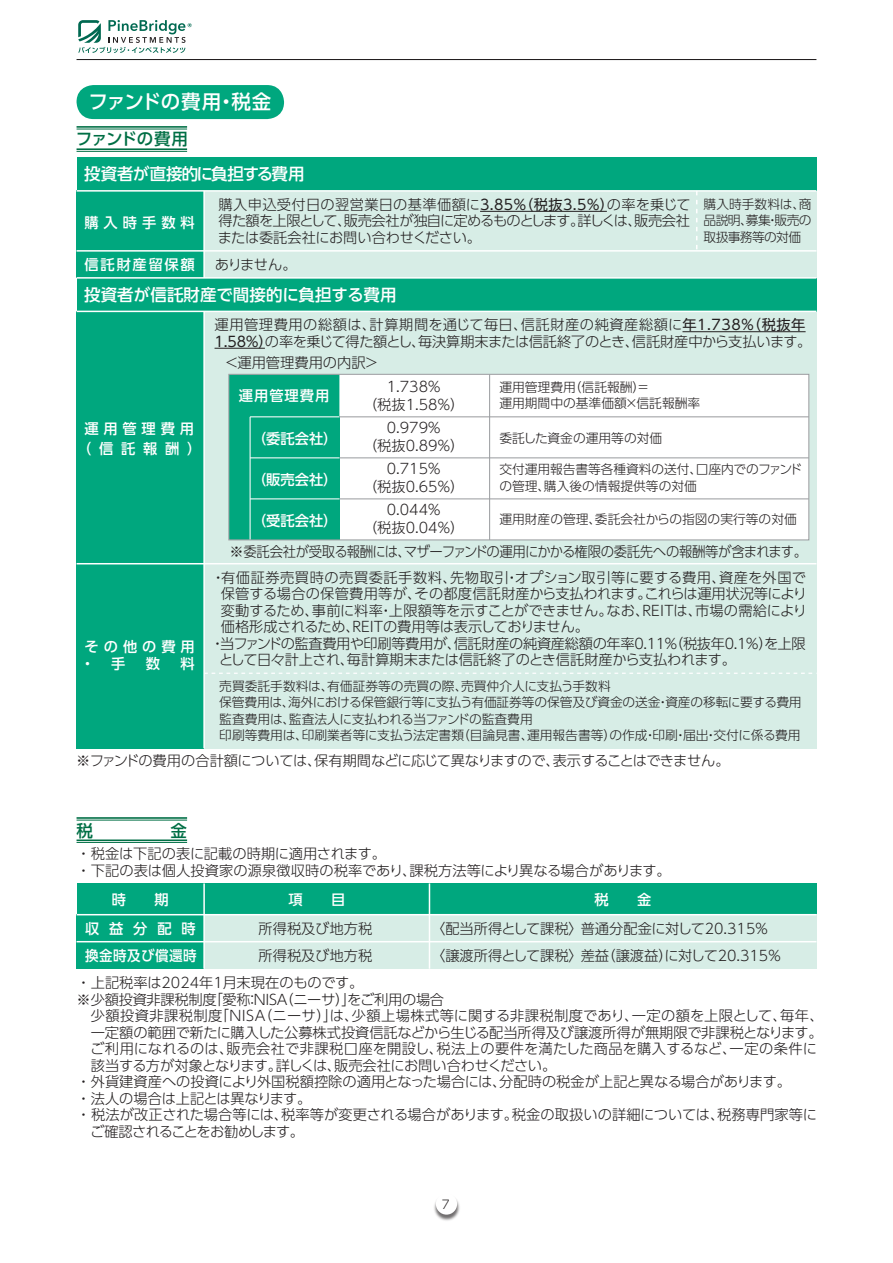
<style>
.page{position:relative;width:893px;height:1263px;background:#fff}
.page>*{position:absolute;margin:0;border:0;box-sizing:border-box;transform-origin:0 0}
.t1{font:500 19.5px "UD Shin Go Pro";letter-spacing:-.01em;color:#fff}
.t2{font:500 19.5px "UD Shin Go Pro";letter-spacing:.02em;color:#fff}
.t3{font:500 16.5px "UD Shin Go Pro";letter-spacing:-.005em;color:#fff}
.t4{font:500 16.5px "UD Shin Go Pro";letter-spacing:-.035em;color:#fff}
.t5{font:500 16.5px "UD Shin Go Pro";letter-spacing:-.045em;color:#006f45}
.t6{font:300 14.25px/16.5px "UD Shin Go Pro";letter-spacing:-.01em;color:#231f20;text-align:center}
.t7{font:300 14.25px "UD Shin Go Pro";letter-spacing:-.035em;color:#231f20}
.t8{font:500 14.25px/17.1px "UD Shin Go Pro";letter-spacing:.135em;color:#fff}
.t9{font:300 14.25px "UD Shin Go Pro";letter-spacing:.03em;color:#231f20}
.t10{font:300 14.25px "UD Shin Go Pro";letter-spacing:.02em;color:#231f20}
.t11{font:300 14.25px "UD Shin Go Pro";letter-spacing:.035em;color:#231f20}
.t12{font:300 14.25px "UD Shin Go Pro";letter-spacing:-.055em;color:#231f20}
.t13{font:500 14.25px/19.5px "UD Shin Go Pro";letter-spacing:.335em;color:#fff;text-align:center}
.t14{font:500 14.25px "UD Shin Go Pro";letter-spacing:.035em;color:#fff;scale:.95 1}
.t15{font:300 12.75px/16.5px "UD Shin Go Pro";color:#231f20}
.t16{font:300 12px "UD Shin Go Pro";color:#231f20}
.s1{font-weight:400}
</style>
<div class="page">
<hr style="left:77px;top:59px;width:739px;height:1px;background:#231f20">
<div style="left:204px;top:311px;width:612px;height:253px;background:#d7ede6"></div>
<div style="left:204px;top:191px;width:612px;height:60px;background:#d7ede6"></div>
<div style="left:204px;top:564px;width:612px;height:184px;background:#d7ede6"></div>
<div style="left:204px;top:251px;width:612px;height:27px;background:#d7ede6"></div>
<div style="left:77px;top:157px;width:739px;height:34px;background:#00a77e"></div>
<div style="left:77px;top:278px;width:739px;height:33px;background:#00a77e"></div>
<div style="left:77px;top:191px;width:127px;height:60px;background:#00a77e"></div>
<div style="left:77px;top:311px;width:127px;height:253px;background:#00a77e"></div>
<div style="left:77px;top:251px;width:127px;height:27px;background:#00a77e"></div>
<hr style="left:77px;top:148px;width:110px;height:2px;background:#006f45">
<hr style="left:77px;top:151px;width:110px;height:1px;background:#006f45">
<hr style="left:77px;top:126px;width:110px;height:2px;background:#006f45">
<hr style="left:77px;top:129px;width:110px;height:1px;background:#006f45">
<div style="left:77px;top:883px;width:739px;height:32px;background:#00a77e"></div>
<div style="left:204px;top:915px;width:612px;height:27px;background:#d7ede6"></div>
<div style="left:77px;top:942px;width:127px;height:27px;background:#00a77e"></div>
<div style="left:77px;top:915px;width:127px;height:27px;background:#00a77e"></div>
<div style="left:204px;top:942px;width:612px;height:27px;background:#d7ede6"></div>
<hr style="left:203px;top:883px;width:2px;height:86px;background:#fff">
<hr style="left:429px;top:883px;width:1px;height:86px;background:#fff">
<hr style="left:77px;top:839px;width:110px;height:2px;background:#006f45">
<hr style="left:77px;top:842px;width:110px;height:1px;background:#006f45">
<hr style="left:77px;top:817px;width:110px;height:2px;background:#006f45">
<hr style="left:77px;top:820px;width:110px;height:1px;background:#006f45">
<hr style="left:203px;top:191px;width:2px;height:87px;background:#fff">
<div style="left:77px;top:564px;width:127px;height:184px;background:#00a77e"></div>
<hr style="left:682px;top:331px;width:124px;height:1px;background:#231f20">
<hr style="left:215px;top:348px;width:50px;height:1px;background:#231f20">
<hr style="left:77px;top:190px;width:739px;height:2px;background:#fff">
<hr style="left:77px;top:277px;width:739px;height:2px;background:#fff">
<hr style="left:77px;top:311px;width:739px;height:1px;background:#fff">
<hr style="left:77px;top:914px;width:739px;height:1px;background:#fff">
<hr style="left:77px;top:941px;width:739px;height:1px;background:#fff">
<hr style="left:77px;top:250px;width:739px;height:2px;background:#fff">
<hr style="left:203px;top:311px;width:2px;height:437px;background:#fff">
<svg style="left:205px;top:673px;width:607px;height:1px"></svg>
<hr style="left:77px;top:563px;width:739px;height:1px;background:#fff">
<div style="left:229px;top:374px;width:580px;height:166px;background:#fff"></div>
<div style="left:230px;top:376px;width:109px;height:162px;background:#00a77e"></div>
<div style="left:250px;top:417px;width:89px;height:41px;background:#00a77e"></div>
<div style="left:250px;top:458px;width:89px;height:41px;background:#00a77e"></div>
<div style="left:250px;top:499px;width:89px;height:41px;background:#00a77e"></div>
<hr style="left:339px;top:416px;width:470px;height:1px;background:#9d9fa2">
<hr style="left:339px;top:457px;width:470px;height:1px;background:#9d9fa2">
<hr style="left:339px;top:498px;width:470px;height:1px;background:#9d9fa2">
<hr style="left:489px;top:374px;width:1px;height:166px;background:#9d9fa2">
<hr style="left:250px;top:416px;width:89px;height:1px;background:#fff">
<hr style="left:250px;top:457px;width:89px;height:1px;background:#fff">
<hr style="left:250px;top:498px;width:89px;height:1px;background:#fff">
<hr style="left:250px;top:417px;width:1px;height:123px;background:#fff">
<div style="left:228px;top:374px;width:581px;height:166px;border:1px solid #9d9fa2"></div>
<svg style="left:696px;top:192px;width:1px;height:58px"></svg>
<div style="left:77px;top:85px;width:207px;height:34px;background:#00a77e;border-radius:17px"></div>
<svg style="left:78px;top:20px;width:114px;height:33px"></svg>
<hr style="left:480px;top:211px;width:127px;height:1px;background:#231f20">
<img style="left:434px;top:1199px;width:26px;height:22px">
<div style="left:436px;top:1193px;width:21px;height:21px;background:#fff;border-radius:50%"></div>
<h1 class="t2" style="left:222px;top:86px;width:62px">・税金</h1>
<h1 class="t1" style="left:89px;top:86px;width:184px">ファンドの費用・税金</h1>
<p class="t5" style="left:76px;top:126px;width:114px">ファンドの費用</p>
<p class="t4" style="left:84px;top:161px;width:222px">投資者が直接的に負担する費用</p>
<p class="t8" style="left:84px;top:213px;width:112px">購入時手数料</p>
<p class="t8" style="left:84px;top:256px;width:112px">信託財産留保額</p>
<p class="t3" style="left:84px;top:281px;width:314px">投資者が信託財産で間接的に負担する費用</p>
<p class="t6" style="left:218px;top:196px;width:474px;text-align:justify">購入申込受付日の翌営業日の基準価額に<span class="s1">3.85％（税抜3.5％）</span>の率を乗じて得た額を上限として、販売会社が独自に定めるものとします。詳しくは、販売会社または委託会社にお問い合わせください。</p>
<p class="t6" style="left:215px;top:256px;width:83px">ありません。</p>
<p class="t15" style="left:704px;top:195px;width:110px;text-align:justify">購入時手数料は、商品説明、募集・販売の取扱事務等の対価</p>
<p class="t6" style="left:215px;top:316px;width:598px;text-align:left">運用管理費用の総額は、計算期間を通じて毎日、信託財産の純資産総額に<span class="s1">年1.738％（税抜年<br>1.58％）</span>の率を乗じて得た額とし、毎決算期末または信託終了のとき、信託財産中から支払います。</p>
<p class="t13" style="left:77px;top:419px;width:126px">運用管理費用（信託報酬）</p>
<p class="t8" style="left:81px;top:638px;width:116px">その他の費用・ 手</p>
<p class="t8" style="left:146px;top:655px;width:16px">数</p>
<p class="t8" style="left:181px;top:655px;width:16px">料</p>
<p class="t6" style="left:224px;top:354px;width:156px">＜運用管理費用の内訳＞</p>
<p class="t8" style="left:239px;top:387px;width:92px">運用管理費用</p>
<p class="t8" style="left:252px;top:429px;width:87px">（委託会社）</p>
<p class="t8" style="left:252px;top:470px;width:87px">（販売会社）</p>
<p class="t8" style="left:252px;top:511px;width:87px">（受託会社）</p>
<p class="t6" style="left:363px;top:377px;width:103px;line-height:18px">1.738％<br>（税抜1.58％）</p>
<p class="t6" style="left:363px;top:418px;width:103px;line-height:18px">0.979％<br>（税抜0.89％）</p>
<p class="t6" style="left:363px;top:459px;width:103px;line-height:18px">0.715％<br>（税抜0.65％）</p>
<p class="t6" style="left:363px;top:500px;width:103px;line-height:18px">0.044％<br>（税抜0.04％）</p>
<p class="t15" style="left:499px;top:378px;width:202px">運用管理費用（信託報酬）＝<br>運用期間中の基準価額×信託報酬率</p>
<p class="t15" style="left:499px;top:429px;width:164px">委託した資金の運用等の対価</p>
<p class="t15" style="left:499px;top:461px;width:304px">交付運用報告書等各種資料の送付、口座内でのファンドの管理、購入後の情報提供等の対価</p>
<p class="t15" style="left:499px;top:510px;width:299px">運用財産の管理、委託会社からの指図の実行等の対価</p>
<p class="t6" style="left:229px;top:543px;width:579px">※委託会社が受取る報酬には、マザーファンドの運用にかかる権限の委託先への報酬等が含まれます。</p>
<p class="t11" style="left:211px;top:566px;width:596px">・有価証券売買時の売買委託手数料、先物取引・オプション取引等に要する費用、資産を外国で</p>
<p class="t6" style="left:221px;top:585px;width:588px">保管する場合の保管費用等が、その都度信託財産から支払われます。これらは運用状況等により</p>
<p class="t6" style="left:221px;top:601px;width:588px">変動するため、事前に料率・上限額等を示すことができません。なお、REITは、市場の需給により</p>
<p class="t6" style="left:221px;top:618px;width:370px">価格形成されるため、REITの費用等は表示しておりません。</p>
<p class="t6" style="left:210px;top:634px;width:597px">・当ファンドの監査費用や印刷等費用が、信託財産の純資産総額の年率0.11％（税抜年0.1％）を上限</p>
<p class="t6" style="left:219px;top:651px;width:518px">として日々計上され、毎計算期末または信託終了のとき信託財産から支払われます。</p>
<p class="t15" style="left:219px;top:677px;width:584px">売買委託手数料は、有価証券等の売買の際、売買仲介人に支払う手数料<br>保管費用は、海外における保管銀行等に支払う有価証券等の保管及び資金の送金・資産の移転に要する費用監査費用は、監査法人に支払われる当ファンドの監査費用<br>印刷等費用は、印刷業者等に支払う法定書類（目論見書、運用報告書等）の作成・印刷・届出・交付に係る費用</p>
<p class="t7" style="left:76px;top:749px;width:655px">※ファンドの費用の合計額については、保有期間などに応じて異なりますので、表示することはできません。</p>
<p class="t5" style="left:77px;top:817px;width:18px">税</p>
<p class="t5" style="left:171px;top:817px;width:18px">金</p>
<p class="t6" style="left:77px;top:845px;width:596px;text-align:left">・税金は下記の表に記載の時期に適用されます。<br>・下記の表は個人投資家の源泉徴収時の税率であり、課税方法等により異なる場合があります。</p>
<p class="t8" style="left:112px;top:890px;width:58px">時　　期</p>
<p class="t8" style="left:288px;top:890px;width:58px">項　　目</p>
<p class="t8" style="left:594px;top:890px;width:58px">税　　金</p>
<p class="t8" style="left:85px;top:919px;width:112px">収益分配時</p>
<p class="t6" style="left:259px;top:919px;width:115px">所得税及び地方税</p>
<p class="t6" style="left:431px;top:919px;width:339px">〈配当所得として課税〉普通分配金に対して20.315％</p>
<p class="t14" style="left:85px;top:944px;width:119px">換金時及び償還時</p>
<p class="t6" style="left:259px;top:946px;width:115px">所得税及び地方税</p>
<p class="t6" style="left:431px;top:946px;width:352px">〈譲渡所得として課税〉差益（譲渡益）に対して20.315％</p>
<p class="t6" style="left:77px;top:974px;width:288px">・上記税率は2024年1月末現在のものです。</p>
<p class="t6" style="left:77px;top:991px;width:369px">※少額投資非課税制度「愛称：NISA（ニーサ）」をご利用の場合</p>
<p class="t9" style="left:91px;top:1004px;width:734px">少額投資非課税制度「NISA（ニーサ）」は、少額上場株式等に関する非課税制度であり、一定の額を上限として、毎年、</p>
<p class="t6" style="left:91px;top:1024px;width:733px">一定額の範囲で新たに購入した公募株式投資信託などから生じる配当所得及び譲渡所得が無期限で非課税となります。</p>
<p class="t10" style="left:90px;top:1037px;width:728px">ご利用になれるのは、販売会社で非課税口座を開設し、税法上の要件を満たした商品を購入するなど、一定の条件に</p>
<p class="t7" style="left:91px;top:1054px;width:467px">該当する方が対象となります。詳しくは、販売会社にお問い合わせください。</p>
<p class="t6" style="left:77px;top:1073px;width:716px">・外貨建資産への投資により外国税額控除の適用となった場合には、分配時の税金が上記と異なる場合があります。</p>
<p class="t6" style="left:77px;top:1090px;width:236px">・法人の場合は上記とは異なります。</p>
<p class="t6" style="left:77px;top:1106px;width:742px">・税法が改正された場合等には、税率等が変更される場合があります。税金の取扱いの詳細については、税務専門家等に</p>
<p class="t12" style="left:90px;top:1120px;width:215px">ご確認されることをお勧めします。</p>
<p class="t16" style="left:442px;top:1194px;width:9px">7</p>
</div>
